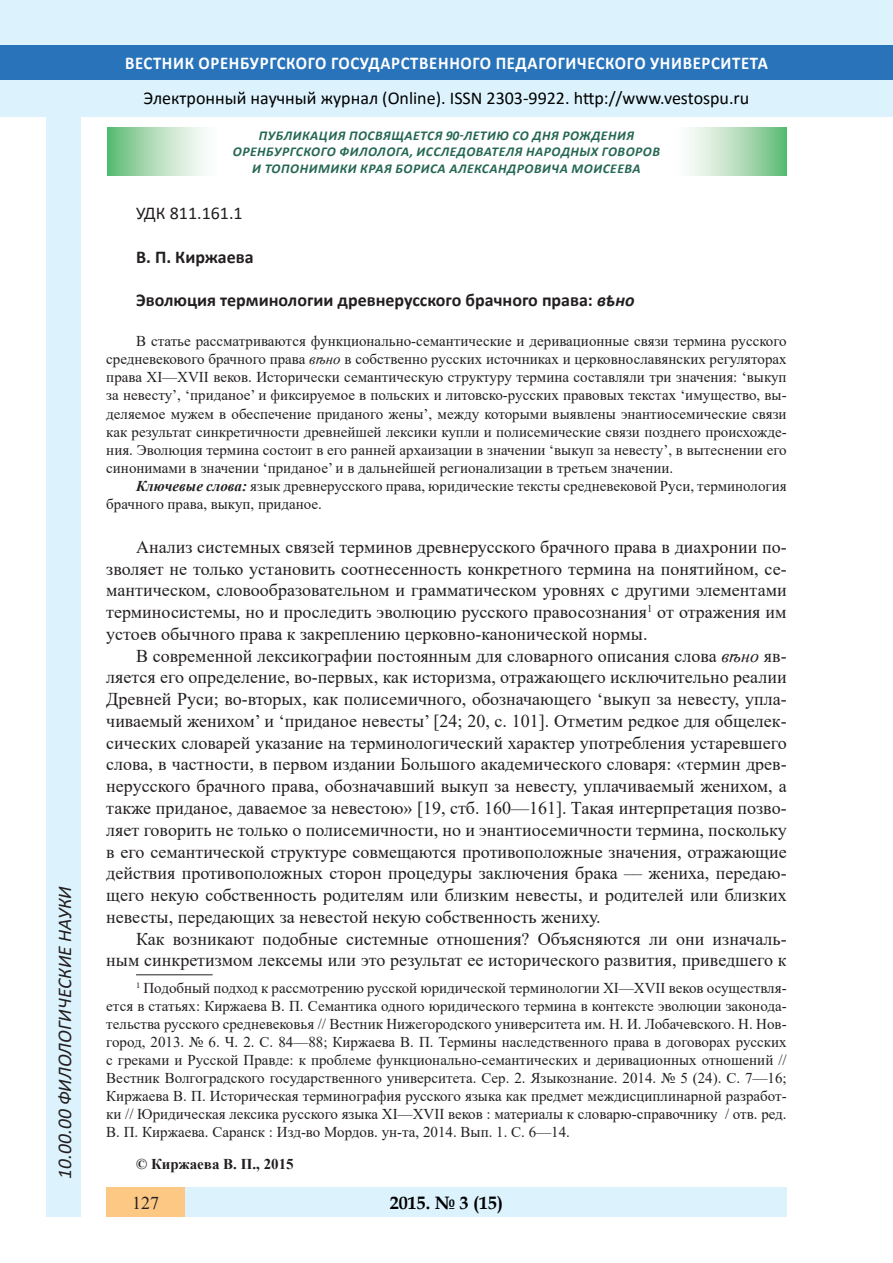
<style>
.page{position:relative;width:893px;height:1263px;background:#fff}
.page>*{position:absolute;margin:0;border:0;box-sizing:border-box;transform-origin:0 0}
.t1{font:italic 19.5px "Calibri";color:#231f20}
.Стиль2{font:18px/21.8px "Times New Roman";color:#231f20;text-align:justify}
.t2{font:18px "Calibri";color:#000}
.Заголовок_2{font:700 18px "Calibri";color:#231f20}
.t3{font:700 18px "Calibri";letter-spacing:.04em;color:#fff;scale:.93 1}
.Заголовок_2-2{font:18px "Calibri";color:#231f20}
.t4{font:700 18px "Book Antiqua";color:#000}
.литература{font:15px/18.1px "Times New Roman";color:#231f20;text-align:justify}
.Стиль2-2{font:700 15px "Times New Roman";color:#231f20}
.t5{font:italic 700 13.5px "Calibri";letter-spacing:.04em;color:#256754}
.s1{font-style:italic}
.s2{font-weight:700;font-style:italic}
</style>
<div class="page">
<div style="left:0;top:0;width:893px;height:116px;background:#dcf2fc"></div>
<div style="left:0;top:45px;width:893px;height:34px;background:#2873ba"></div>
<div style="left:47px;top:116px;width:34px;height:1101px;background:#dcf2fc"></div>
<div style="left:106px;top:1188px;width:681px;height:29px;background:#dcf2fc"></div>
<div style="left:106px;top:1188px;width:79px;height:29px;background:#fdc784"></div>
<hr style="left:136px;top:974px;width:77px;height:1px;background:#231f20">
<svg style="left:689px;top:128px;width:98px;height:47px;background:#b1dcba"></svg>
<svg style="left:107px;top:128px;width:98px;height:47px;background:#b0dcb9"></svg>
<h1 class="t1" style="left:51px;top:1179px;width:294px;rotate:-90deg">10.00.00 ФИЛОЛОГИЧЕСКИЕ НАУКИ</h1>
<h1 class="t1" style="left:51px;top:1105px;width:206px;rotate:-90deg">БИОЛОГИЧЕСКИЕ НАУКИ</h1>
<h1 class="t1" style="left:51px;top:1179px;width:21px;rotate:-90deg">03</h1>
<p class="t3" style="left:125px;top:50px;width:693px">ВЕСТНИК ОРЕНБУРГСКОГО ГОСУДАРСТВЕННОГО ПЕДАГОГИЧЕСКОГО УНИВЕРСИТЕТА</p>
<p class="t2" style="left:144px;top:85px;width:607px">Электронный научный журнал (Online). ISSN 2303-9922. http://www.vestospu.ru</p>
<p class="t2" style="left:583px;top:85px;width:13px">t</p>
<p class="t5" style="left:259px;top:126px;width:377px">ПУБЛИКАЦИЯ ПОСВЯЩАЕТСЯ 90-ЛЕТИЮ СО ДНЯ РОЖДЕНИЯ</p>
<p class="t5" style="left:233px;top:142px;width:429px">ОРЕНБУРГСКОГО ФИЛОЛОГА, ИССЛЕДОВАТЕЛЯ НАРОДНЫХ ГОВОРОВ</p>
<p class="t5" style="left:252px;top:159px;width:390px">И ТОПОНИМИКИ КРАЯ БОРИСА АЛЕКСАНДРОВИЧА МОИСЕЕВА</p>
<p class="Заголовок_2-2" style="left:136px;top:201px;width:108px">УДК 811.161.1</p>
<p class="Заголовок_2" style="left:136px;top:244px;width:119px">В. П. Киржаева</p>
<p class="Заголовок_2" style="left:136px;top:287px;width:500px">Эволюция терминологии древнерусского брачного права: <span class="s1">вѣно</span></p>
<p class="литература" style="left:106px;top:331px;width:682px;text-indent:30px">В статье рассматриваются функционально-семантические и деривационные связи термина русского средневекового брачного права <span class="s1">вѣно</span> в собственно русских источниках и церковнославянских регуляторах права XI—ХVII веков. Исторически семантическую структуру термина составляли три значения: ‘выкуп за невесту’, ‘приданое’ и фиксируемое в польских и литовско-русских правовых текстах ‘имущество, вы&shy;деляемое мужем в обеспечение приданого жены’, между которыми выявлены энантиосемические связи как результат синкретичности древнейшей лексики купли и полисемические связи позднего происхожде&shy;ния. Эволюция термина состоит в его ранней архаизации в значении ‘выкуп за невесту’, в вытеснении его синонимами в значении ‘приданое’ и в дальнейшей регионализации в третьем значении.</p>
<p class="литература" style="left:106px;top:477px;width:682px;text-indent:30px"><span class="s2">Ключевые слова:</span> язык древнерусского права, юридические тексты средневековой Руси, терминология брачного права, выкуп, приданое.</p>
<p class="Стиль2" style="left:106px;top:535px;width:682px;text-indent:30px">Анализ системных связей терминов древнерусского брачного права в диахронии по&shy;зволяет не только установить соотнесенность конкретного термина на понятийном, се&shy;мантическом, словообразовательном и грамматическом уровнях с другими элементами терминосистемы, но и проследить эволюцию русского правосознания<sup>1</sup> от отражения им устоев обычного права к закреплению церковно-канонической нормы.</p>
<p class="Стиль2" style="left:106px;top:644px;width:682px;text-indent:30px">В современной лексикографии постоянным для словарного описания слова <span class="s1">вѣно</span> яв&shy;ляется его определение, во-первых, как историзма, отражающего исключительно реалии Древней Руси; во-вторых, как полисемичного, обозначающего ‘выкуп за невесту, упла&shy;чиваемый женихом’ и ‘приданое невесты’ [24; 20, с. 101]. Отметим редкое для общелек&shy;сических словарей указание на терминологический характер употребления устаревшего слова, в частности, в первом издании Большого академического словаря: «термин древ&shy;нерусского брачного права, обозначавший выкуп за невесту, уплачиваемый женихом, а также приданое, даваемое за невестою» [19, стб. 160––161]. Такая интерпретация позво&shy;ляет говорить не только о полисемичности, но и энантиосемичности термина, поскольку в его семантической структуре совмещаются противоположные значения, отражающие действия противоположных сторон процедуры заключения брака –– жениха, передаю&shy;щего некую собственность родителям или близким невесты, и родителей или близких невесты, передающих за невестой некую собственность жениху.</p>
<p class="Стиль2" style="left:106px;top:927px;width:682px;text-align:right">Как возникают подобные системные отношения? Объясняются ли они изначаль&shy;ным синкретизмом лексемы или это результат ее исторического развития, приведшего к</p>
<p class="литература" style="left:106px;top:978px;width:682px;text-indent:30px"><sup>1</sup> Подобный подход к рассмотрению русской юридической терминологии XI––XVII веков осуществля&shy;ется в статьях: Киржаева В. П. Семантика одного юридического термина в контексте эволюции законода&shy;тельства русского средневековья // Вестник Нижегородского университета им. Н. И. Лобачевского. Н. Нов&shy;город, 2013. № 6. Ч. 2. С. 84––88; Киржаева В. П. Термины наследственного права в договорах русских с греками и Русской Правде: к проблеме функционально-семантических и деривационных отношений // Вестник Волгоградского государственного университета. Сер. 2. Языкознание. 2014. № 5 (24). С. 7––16; Киржаева В. П. Историческая терминография русского языка как предмет междисциплинарной разработ&shy;ки // Юридическая лексика русского языка XI––XVII веков : материалы к словарю-справочнику / отв. ред.<br>В. П. Киржаева. Саранск : Изд-во Мордов. ун-та, 2014. Вып. 1. С. 6––14.</p>
<p class="Стиль2-2" style="left:136px;top:1153px;width:159px">© Киржаева В. П., 2015</p>
<p class="Стиль2" style="left:132px;top:1191px;width:28px">127</p>
<p class="t4" style="left:390px;top:1190px;width:115px">2015. № 3 (15)</p>
</div>
